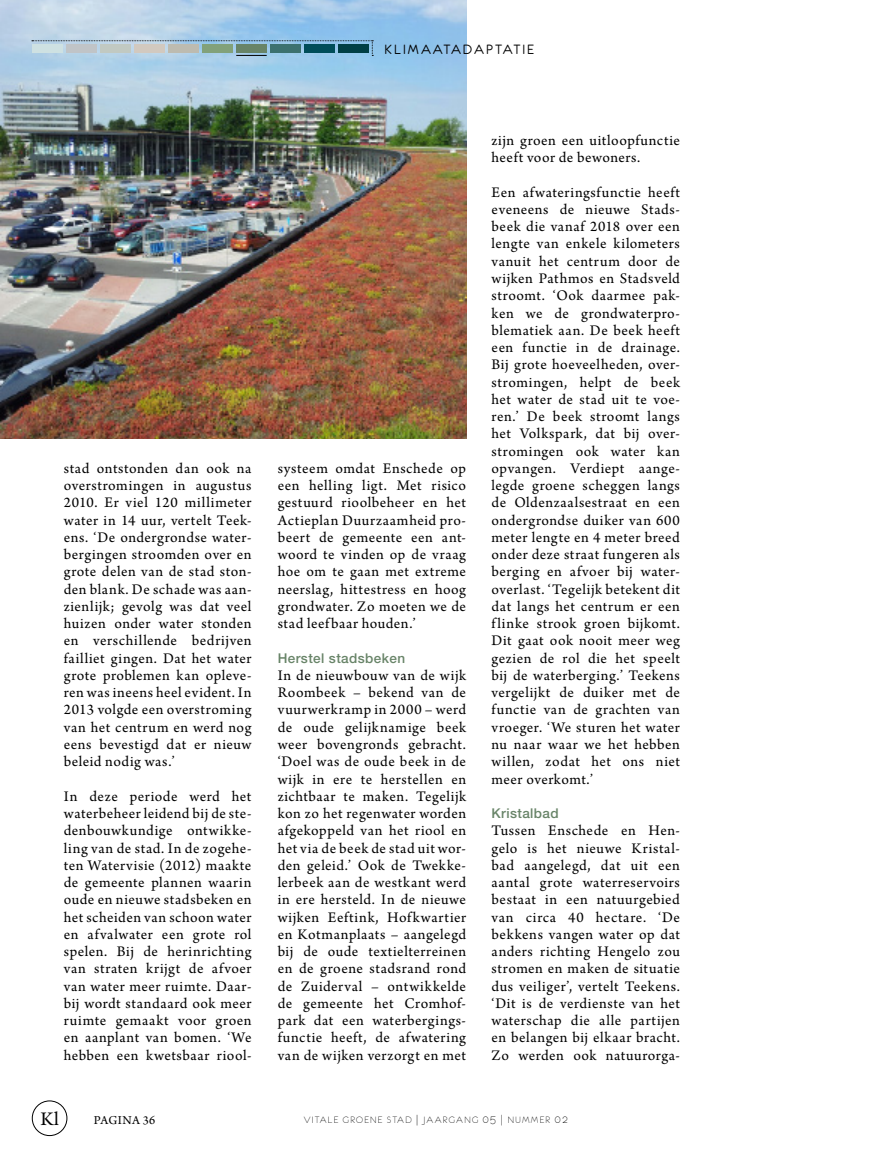
<style>
.page{position:relative;width:872px;height:1170px;background:#fff}
.page>*{position:absolute;margin:0;border:0;box-sizing:border-box;transform-origin:0 0}
.t1{font:20.25px "Arno Pro";color:#000}
.t2{font:15.45px/17.2px "Arno Pro";letter-spacing:.03em;color:#000;text-align:justify}
.t3{font:15px "Eurofurenceregular";letter-spacing:.14em;color:#000}
.t4{font:500 13.5px "Helvetica Neue LT";letter-spacing:.03em;color:#688468}
.t5{font:12.75px "Arno Pro";letter-spacing:.025em;color:#000}
.t6{font:10.5px "Eurofurencelight";letter-spacing:.12em;color:#000}
.s1{font-size:13.5px}
.s2{font-size:12.75px}
</style>
<div class="page">
<div style="left:32px;top:1100px;width:35px;height:35px;border:1px solid #000;border-radius:50%"></div>
<img style="left:0;top:0;width:466px;height:438px">
<svg style="left:32px;top:40px;width:341px;height:16px;background:#9dc0da"></svg>
<div style="left:202px;top:44px;width:31px;height:9px;background:#82a17a"></div>
<div style="left:236px;top:44px;width:31px;height:9px;background:#688468"></div>
<div style="left:270px;top:44px;width:31px;height:9px;background:#3c716f"></div>
<div style="left:304px;top:44px;width:31px;height:9px;background:#004d59"></div>
<div style="left:338px;top:44px;width:31px;height:9px;background:#003f45"></div>
<div style="left:32px;top:44px;width:30px;height:9px;background:#cee1e2"></div>
<div style="left:66px;top:44px;width:30px;height:9px;background:#c0c4c7"></div>
<div style="left:100px;top:44px;width:30px;height:9px;background:#c1c9c2"></div>
<div style="left:134px;top:44px;width:30px;height:9px;background:#d2c9bf"></div>
<div style="left:168px;top:44px;width:31px;height:9px;background:#bdbbb0"></div>
<hr style="left:236px;top:55px;width:31px;height:1px;background:#000">
<p class="t3" style="left:384px;top:42px;width:151px">KLIMAATADAPTATIE</p>
<p class="t2" style="left:64px;top:460px;width:189px">stad ontstonden dan ook na overstromingen in augustus 2010. Er viel 120 millimeter water in 14 uur, vertelt Teek&shy;ens. ‘De ondergrondse water&shy;bergingen stroomden over en grote delen van de stad ston&shy;den blank. De schade was aan&shy;zienlijk; gevolg was dat veel huizen onder water stonden en verschillende bedrijven failliet gingen. Dat het water grote problemen kan opleve&shy;ren was ineens heel evident. In 2013 volgde een overstroming van het centrum en werd nog eens bevestigd dat er nieuw beleid nodig was.’</p>
<p class="t2" style="left:64px;top:788px;width:189px">In deze periode werd het waterbeheer leidend bij de ste&shy;denbouwkundige ontwikke&shy;ling van de stad. In de zogehe&shy;ten Watervisie (2012) maakte de gemeente plannen waarin oude en nieuwe stadsbeken en het scheiden van schoon water en afvalwater een grote rol spelen. Bij de herinrichting van straten krijgt de afvoer van water meer ruimte. Daar&shy;bij wordt standaard ook meer ruimte gemaakt voor groen en aanplant van bomen. ‘We hebben een kwetsbaar riool-</p>
<p class="t2" style="left:278px;top:460px;width:190px">systeem omdat Enschede op een helling ligt. Met risico gestuurd rioolbeheer en het Actieplan Duurzaamheid pro&shy;beert de gemeente een ant&shy;woord te vinden op de vraag hoe om te gaan met extreme neerslag, hittestress en hoog grondwater. Zo moeten we de stad leefbaar houden.’</p>
<p class="t4" style="left:278px;top:649px;width:129px">Herstel stadsbeken</p>
<p class="t2" style="left:278px;top:667px;width:190px">In de nieuwbouw van de wijk Roombeek – bekend van de vuurwerkramp in 2000 – werd de oude gelijknamige beek weer bovengronds gebracht. ‘Doel was de oude beek in de wijk in ere te herstellen en zichtbaar te maken. Tegelijk kon zo het regenwater worden afgekoppeld van het riool en het via de beek de stad uit wor&shy;den geleid.’ Ook de Twekke&shy;lerbeek aan de westkant werd in ere hersteld. In de nieuwe wijken Eeftink, Hofkwartier en Kotmanplaats – aangelegd bij de oude textielterreinen en de groene stadsrand rond de Zuiderval – ontwikkelde de gemeente het Cromhof&shy;park dat een waterbergings&shy;functie heeft, de afwatering van de wijken verzorgt en met</p>
<p class="t2" style="left:491px;top:132px;width:190px">zijn groen een uitloopfunctie heeft voor de bewoners.</p>
<p class="t2" style="left:491px;top:184px;width:190px">Een afwateringsfunctie heeft eveneens de nieuwe Stads&shy;beek die vanaf 2018 over een lengte van enkele kilometers vanuit het centrum door de wijken Pathmos en Stadsveld stroomt. ‘Ook daarmee pak&shy;ken we de grondwaterpro&shy;blematiek aan. De beek heeft een functie in de drainage.<br>Bij grote hoeveelheden, over&shy;stromingen, helpt de beek het water de stad uit te voe&shy;ren.’ De beek stroomt langs het Volkspark, dat bij over&shy;stromingen ook water kan opvangen. Verdiept aange&shy;legde groene scheggen langs de Oldenzaalsestraat en een ondergrondse duiker van 600 meter lengte en 4 meter breed onder deze straat fungeren als berging en afvoer bij water&shy;overlast. ‘Tegelijk betekent dit dat langs het centrum er een flinke strook groen bijkomt.<br>Dit gaat ook nooit meer weg gezien de rol die het speelt bij de waterberging.’ Teekens vergelijkt de duiker met de functie van de grachten van vroeger. ‘We sturen het water nu naar waar we het hebben willen, zodat het ons niet meer overkomt.’</p>
<p class="t4" style="left:491px;top:805px;width:69px">Kristalbad</p>
<p class="t2" style="left:491px;top:822px;width:190px">Tussen Enschede en Hen&shy;gelo is het nieuwe Kristal&shy;bad aangelegd, dat uit een aantal grote waterreservoirs bestaat in een natuurgebied van circa 40 hectare. ‘De bekkens vangen water op dat anders richting Hengelo zou stromen en maken de situatie dus veiliger’, vertelt Teekens. ‘Dit is de verdienste van het waterschap die alle partijen en belangen bij elkaar bracht.<br>Zo werden ook natuurorga-</p>
<h1 class="t1" style="left:41px;top:1106px;width:20px">Kl</h1>
<p class="t5" style="left:94px;top:1112px;width:63px">PAGINA 36</p>
<p class="t6" style="left:304px;top:1114px;width:265px">VITALE GROENE STAD <span class="s1">|</span> JAARGANG <span class="s2">05</span> <span class="s1">|</span> NUMMER <span class="s2">02</span></p>
</div>
